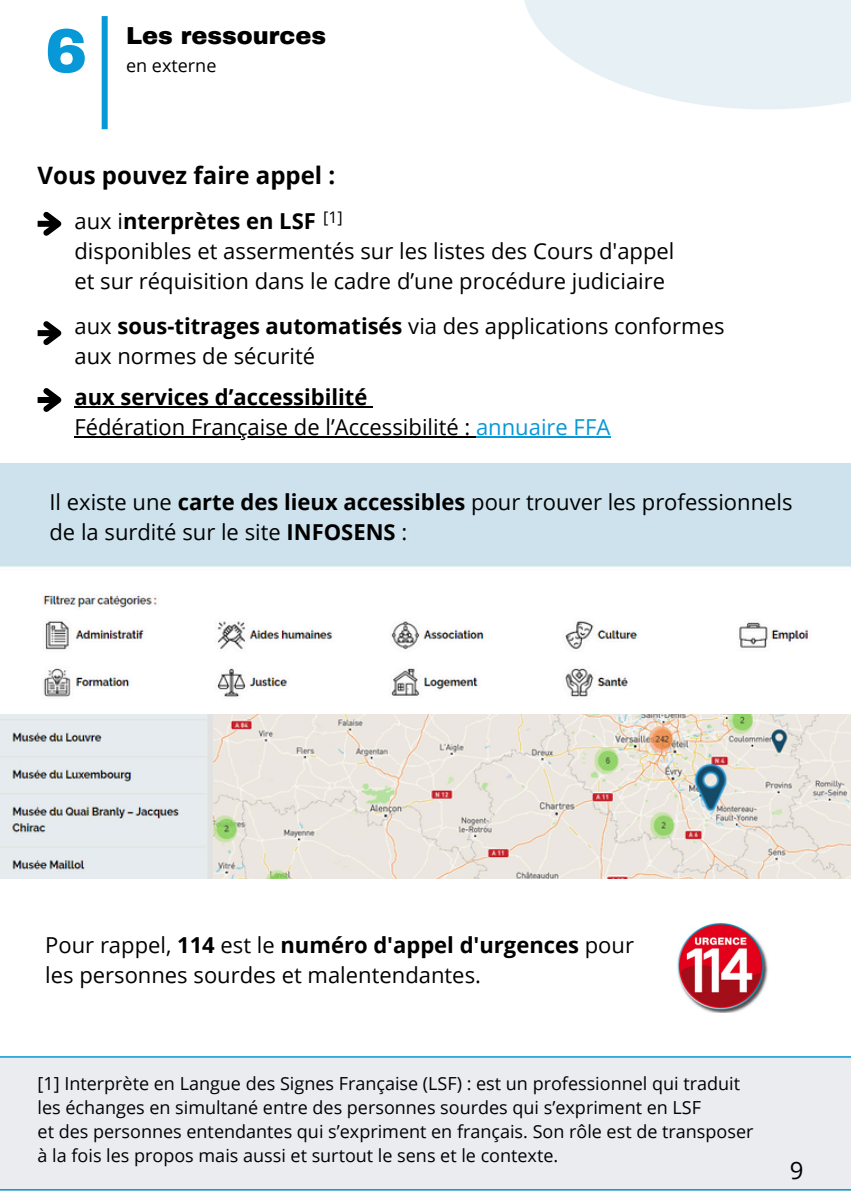
<style>
.page{position:relative;width:851px;height:1191px;background:#fff}
.page>*{position:absolute;margin:0;border:0;box-sizing:border-box;transform-origin:0 0}
.t1{font:900 62.6px "Archivo";color:#0798d7}
.t2{font:700 24px "Open Sans";color:#000}
.t3{font:900 24px "Archivo";color:#000}
.t4{font:24px "Open Sans";color:#000}
.t5{font:22px/30px "Open Sans";color:#000}
.t6{font:700 22px "Open Sans";color:#000}
.t7{font:18px/24px "Open Sans";color:#000}
.t8{font:16px "Open Sans";color:#000}
.s1{font-weight:700}
.s2{color:#0798d7}
</style>
<div class="page">
<div style="left:102px;top:16px;width:6px;height:113px;background:#0798d7"></div>
<div style="left:0;top:463px;width:850px;height:103px;background:#cde2ec"></div>
<svg style="left:38px;top:211px;width:24px;height:25px"></svg>
<svg style="left:38px;top:388px;width:24px;height:24px"></svg>
<svg style="left:38px;top:321px;width:24px;height:25px"></svg>
<div style="left:0;top:1056px;width:850px;height:135px;background:#ebecf0"></div>
<svg style="left:0;top:878px;width:850px;height:135px"></svg>
<img style="left:676px;top:922px;width:93px;height:90px">
<img style="left:0;top:566px;width:850px;height:312px">
<hr style="left:74px;top:407px;width:293px;height:1px;background:#000">
<hr style="left:74px;top:437px;width:402px;height:1px;background:#000">
<hr style="left:476px;top:437px;width:134px;height:1px;background:#0798d7">
<svg style="left:524px;top:0;width:326px;height:109px;fill:#e7f1f5"></svg>
<p class="t1" style="left:45px;top:17px;width:43px">6</p>
<h2 class="t3" style="left:126px;top:23px;width:202px">Les ressources</h2>
<h2 class="t7" style="left:126px;top:53px;width:92px">en externe</h2>
<h2 class="t2" style="left:38px;top:158px;width:299px">Vous pouvez faire appel :</h2>
<h2 class="t5" style="left:74px;top:206px;width:601px">aux i<span class="s1">nterprètes en LSF<br></span>disponibles et assermentés sur les listes des Cours d'appel</h2>
<h2 class="t5" style="left:74px;top:266px;width:592px">et sur réquisition dans le cadre d’une procédure judiciaire</h2>
<p class="t5" style="left:74px;top:311px;width:651px">aux <span class="s1">sous-titrages automatisés</span> via des applications conformes aux normes de sécurité</p>
<p class="t6" style="left:74px;top:382px;width:294px">aux services d’accessibilité</p>
<p class="t5" style="left:74px;top:411px;width:537px">Fédération Française de l’Accessibilité : <span class="s2">annuaire FFA</span></p>
<p class="t8" style="left:323px;top:206px;width:21px">[1]</p>
<h2 class="t5" style="left:49px;top:487px;width:744px">Il existe une <span class="s1">carte des lieux accessibles</span> pour trouver les professionnels de la surdité sur le site <span class="s1">INFOSENS</span> :</h2>
<h3 class="t5" style="left:45px;top:930px;width:590px">Pour rappel, <span class="s1">114</span> est le <span class="s1">numéro d'appel d'urgences</span> pour les personnes sourdes et malentendantes.</h3>
<p class="t7" style="left:38px;top:1071px;width:717px">[1] Interprète en Langue des Signes Française (LSF) : est un professionnel qui traduit les échanges en simultané entre des personnes sourdes qui s’expriment en LSF<br>et des personnes entendantes qui s’expriment en français. Son rôle est de transposer à la fois les propos mais aussi et surtout le sens et le contexte.</p>
<p class="t4" style="left:789px;top:1154px;width:15px">9</p>
</div>
